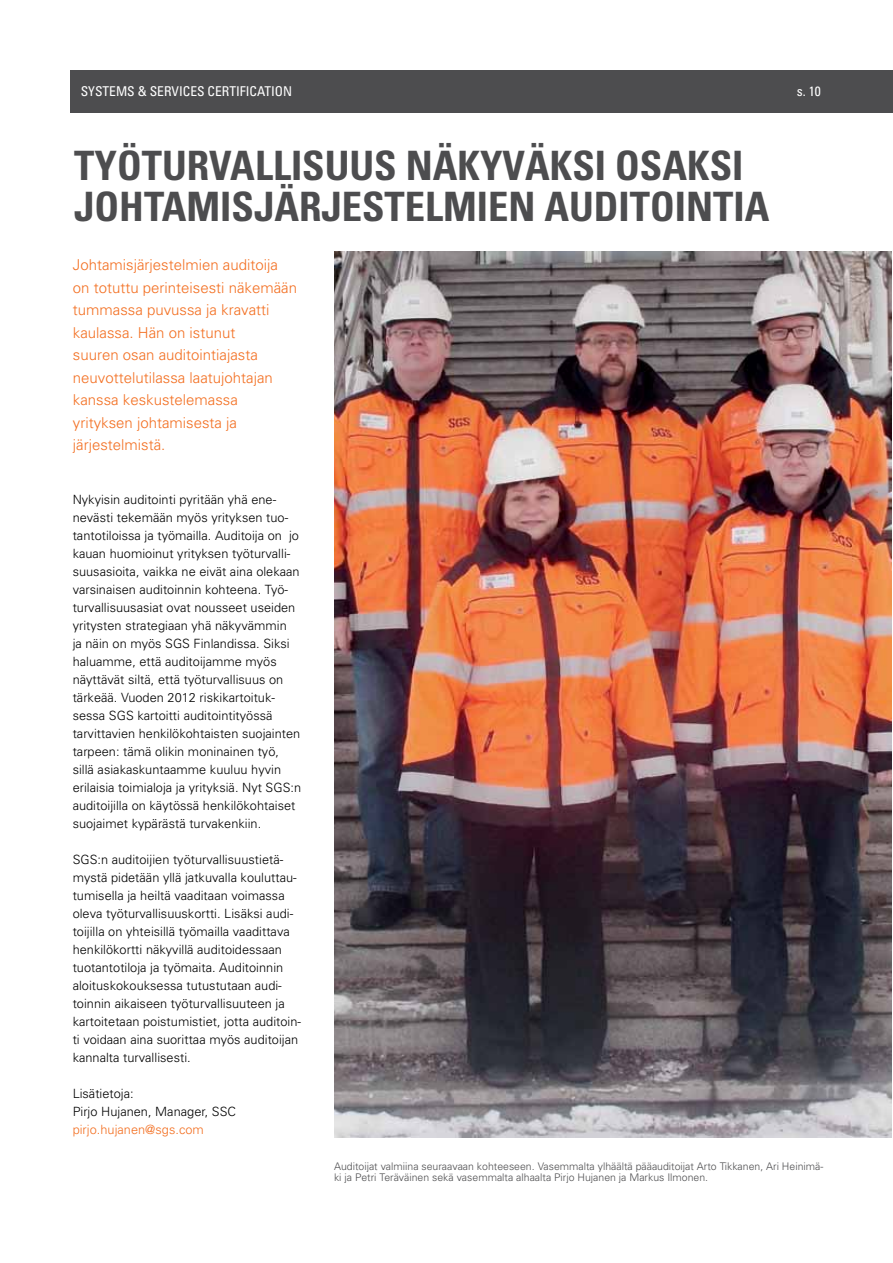
<style>
.page{position:relative;width:893px;height:1263px;background:#fff}
.page>*{position:absolute;margin:0;border:0;box-sizing:border-box;transform-origin:0 0}
.t1{font:700 condensed 40.5px/40.5px "Univers";color:#4d4d4f}
.t2{font:300 15px/22.5px "Univers";color:#f36f21}
.t3{font:condensed 13.5px "Univers";color:#fff}
.t4{font:300 12.75px/18px "Univers";color:#000}
.t5{font:300 12.75px "Univers";color:#f36f21}
.t6{font:300 10.5px/10.5px "Univers";color:#4d4d4f}
</style>
<div class="page">
<div style="left:70px;top:70px;width:823px;height:43px;background:#4d4d4f"></div>
<img style="left:335px;top:251px;width:556px;height:887px">
<p class="t3" style="left:81px;top:83px;width:213px">SYSTEMS &amp; SERVICES CERTIFICATION</p>
<p class="t3" style="left:797px;top:83px;width:25px">s. 10</p>
<h1 class="t1" style="left:74px;top:145px;width:697px">TYÖTURVALLISUUS NÄKYVÄKSI OSAKSI<br>JOHTAMISJÄRJESTELMIEN AUDITOINTIA</h1>
<p class="t2" style="left:73px;top:253px;width:226px">Johtamisjärjestelmien auditoija on totuttu perinteisesti näkemään tummassa puvussa ja kravatti kaulassa. Hän on istunut<br>suuren osan auditointiajasta neuvottelutilassa laatujohtajan kanssa keskustelemassa yrityksen johtamisesta ja järjestelmistä.</p>
<p class="t4" style="left:73px;top:490px;width:230px">Nykyisin auditointi pyritään yhä ene&shy;nevästi tekemään myös yrityksen tuo&shy;tantotiloissa ja työmailla. Auditoija on jo kauan huomioinut yrityksen työturvalli&shy;suusasioita, vaikka ne eivät aina olekaan varsinaisen auditoinnin kohteena. Työ&shy;turvallisuusasiat ovat nousseet useiden yritysten strategiaan yhä näkyvämmin<br>ja näin on myös SGS Finlandissa. Siksi haluamme, että auditoijamme myös näyttävät siltä, että työturvallisuus on tärkeää. Vuoden 2012 riskikartoituk&shy;sessa SGS kartoitti auditointityössä tarvittavien henkilökohtaisten suojainten tarpeen: tämä olikin moninainen työ, sillä asiakaskuntaamme kuuluu hyvin erilaisia toimialoja ja yrityksiä. Nyt SGS:n auditoijilla on käytössä henkilökohtaiset suojaimet kypärästä turvakenkiin.</p>
<p class="t4" style="left:73px;top:851px;width:230px">SGS:n auditoijien työturvallisuustietä&shy;mystä pidetään yllä jatkuvalla kouluttau&shy;tumisella ja heiltä vaaditaan voimassa oleva työturvallisuuskortti. Lisäksi audi&shy;toijilla on yhteisillä työmailla vaadittava henkilökortti näkyvillä auditoidessaan tuotantotiloja ja työmaita. Auditoinnin aloituskokouksessa tutustutaan audi&shy;toinnin aikaiseen työturvallisuuteen ja kartoitetaan poistumistiet, jotta auditoin&shy;ti voidaan aina suorittaa myös auditoijan kannalta turvallisesti.</p>
<p class="t4" style="left:73px;top:1085px;width:165px">Lisätietoja:<br>Pirjo Hujanen, Manager, SSC</p>
<p class="t5" style="left:73px;top:1122px;width:133px">pirjo.hujanen@sgs.com</p>
<p class="t6" style="left:334px;top:1161px;width:491px">Auditoijat valmiina seuraavaan kohteeseen. Vasemmalta ylhäältä pääauditoijat Arto Tikkanen, Ari Heinimä&shy;ki ja Petri Teräväinen sekä vasemmalta alhaalta Pirjo Hujanen ja Markus Ilmonen.</p>
</div>
